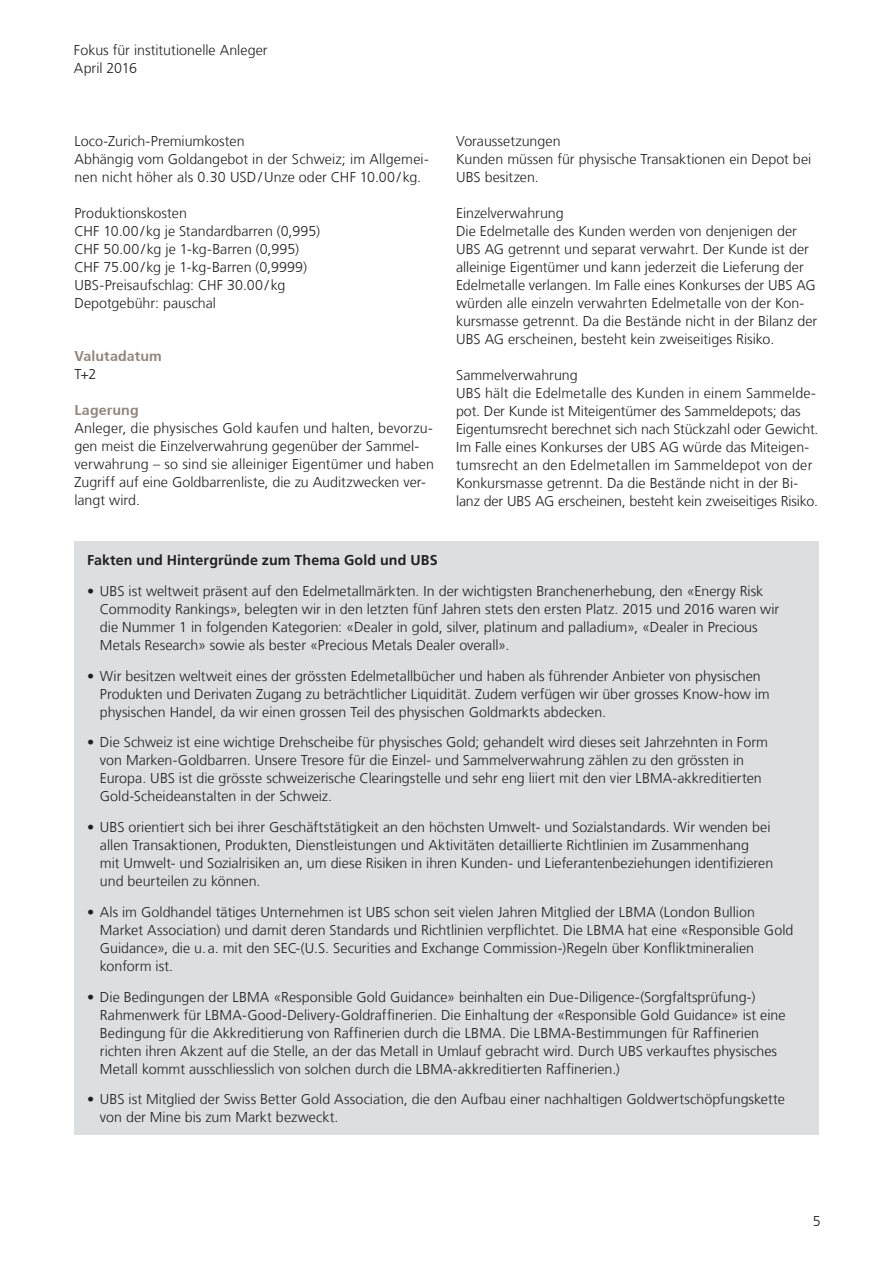
<style>
.page{position:relative;width:893px;height:1263px;background:#fff}
.page>*{position:absolute;margin:0;border:0;box-sizing:border-box;transform-origin:0 0}
.t1{font:300 14.25px/18px "Frutiger LT Com";color:#231f20}
.t2{font:700 14.25px "Frutiger LT Com";letter-spacing:.005em;color:#231f20}
.t3{font:300 14.25px "Frutiger 45";letter-spacing:.005em;color:#92857a}
</style>
<div class="page">
<div style="left:74px;top:542px;width:745px;height:593px;background:#dddee0"></div>
<p class="t1" style="left:74px;top:41px;width:195px">Fokus für institutionelle Anleger<br>April 2016</p>
<p class="t1" style="left:74px;top:132px;width:356px">Loco-Zurich-Premiumkosten<br>Abhängig vom Goldangebot in der Schweiz; im Allgemei&shy;nen nicht höher als 0.30 USD/Unze oder CHF 10.00/ kg.</p>
<p class="t1" style="left:74px;top:204px;width:247px">Produktionskosten<br>CHF 10.00/kg je Standardbarren (0,995)<br>CHF 50.00/kg je 1-kg-Barren (0,995)<br>CHF 75.00/kg je 1-kg-Barren (0,9999)<br>UBS-Preisaufschlag: CHF 30.00/ kg<br>Depotgebühr: pauschal</p>
<p class="t3" style="left:74px;top:348px;width:89px">Valutadatum</p>
<p class="t1" style="left:74px;top:365px;width:24px">T+2</p>
<p class="t3" style="left:74px;top:402px;width:66px">Lagerung</p>
<p class="t1" style="left:74px;top:419px;width:361px">Anleger, die physisches Gold kaufen und halten, bevorzu&shy;gen meist die Einzelverwahrung gegenüber der Sammel&shy;verwahrung – so sind sie alleiniger Eigentümer und haben Zugriff auf eine Goldbarrenliste, die zu Auditzwecken ver&shy;langt wird.</p>
<p class="t1" style="left:456px;top:132px;width:357px">Voraussetzungen<br>Kunden müssen für physische Transaktionen ein Depot bei<br>UBS besitzen.</p>
<p class="t1" style="left:456px;top:204px;width:363px">Einzelverwahrung<br>Die Edelmetalle des Kunden werden von denjenigen der UBS AG getrennt und separat verwahrt. Der Kunde ist der alleinige Eigentümer und kann jederzeit die Lieferung der Edelmetalle verlangen. Im Falle eines Konkurses der UBS AG würden alle einzeln verwahrten Edelmetalle von der Kon&shy;kursmasse getrennt. Da die Bestände nicht in der Bilanz der UBS AG erscheinen, besteht kein zweiseitiges Risiko.</p>
<p class="t1" style="left:456px;top:366px;width:364px">Sammelverwahrung<br>UBS hält die Edelmetalle des Kunden in einem Sammelde&shy;pot. Der Kunde ist Miteigentümer des Sammeldepots; das Eigentumsrecht berechnet sich nach Stückzahl oder Gewicht.<br>Im Falle eines Konkurses der UBS AG würde das Miteigen&shy;tumsrecht an den Edelmetallen im Sammeldepot von der Konkursmasse getrennt. Da die Bestände nicht in der Bi&shy;lanz der UBS AG erscheinen, besteht kein zweiseitiges Risiko.</p>
<p class="t2" style="left:87px;top:552px;width:352px">Fakten und Hintergründe zum Thema Gold und UBS</p>
<p class="t1" style="left:100px;top:582px;width:681px;text-indent:-13px">• UBS ist weltweit präsent auf den Edelmetallmärkten. In der wichtigsten Branchenerhebung, den «Energy Risk Commodity Rankings», belegten wir in den letzten fünf Jahren stets den ersten Platz. 2015 und 2016 waren wir die Nummer 1 in folgenden Kategorien: «Dealer in gold, silver, platinum and palladium», «Dealer in Precious Metals Research» sowie als bester «Precious Metals Dealer overall».</p>
<p class="t1" style="left:100px;top:667px;width:671px;text-indent:-13px">• Wir besitzen weltweit eines der grössten Edelmetallbücher und haben als führender Anbieter von physischen<br>Produkten und Derivaten Zugang zu beträchtlicher Liquidität. Zudem verfügen wir über grosses Know-how im physischen Handel, da wir einen grossen Teil des physischen Goldmarkts abdecken.</p>
<p class="t1" style="left:100px;top:734px;width:670px;text-indent:-13px">• Die Schweiz ist eine wichtige Drehscheibe für physisches Gold; gehandelt wird dieses seit Jahrzehnten in Form von Marken-Goldbarren. Unsere Tresore für die Einzel- und Sammelverwahrung zählen zu den grössten in Europa. UBS ist die grösste schweizerische Clearingstelle und sehr eng liiert mit den vier LBMA-akkreditierten Gold-Scheideanstalten in der Schweiz.</p>
<p class="t1" style="left:100px;top:818px;width:675px;text-indent:-13px">• UBS orientiert sich bei ihrer Geschäftstätigkeit an den höchsten Umwelt- und Sozialstandards. Wir wenden bei allen Transaktionen, Produkten, Dienstleistungen und Aktivitäten detaillierte Richtlinien im Zusammenhang<br>mit Umwelt- und Sozialrisiken an, um diese Risiken in ihren Kunden- und Lieferantenbeziehungen identifizieren und beurteilen zu können.</p>
<p class="t1" style="left:100px;top:903px;width:695px;text-indent:-13px">• Als im Goldhandel tätiges Unternehmen ist UBS schon seit vielen Jahren Mitglied der LBMA (London Bullion Market Association) und damit deren Standards und Richtlinien verpflichtet. Die LBMA hat eine «Responsible Gold Guidance», die u. a. mit den SEC-(U.S. Securities and Exchange Commission-)Regeln über Konfliktmineralien konform ist.</p>
<p class="t1" style="left:100px;top:988px;width:687px;text-indent:-13px">• Die Bedingungen der LBMA «Responsible Gold Guidance» beinhalten ein Due-Diligence-(Sorgfaltsprüfung-)<br>Rahmenwerk für LBMA-Good-Delivery-Goldraffinerien. Die Einhaltung der «Responsible Gold Guidance» ist eine Bedingung für die Akkreditierung von Raffinerien durch die LBMA. Die LBMA-Bestimmungen für Raffinerien richten ihren Akzent auf die Stelle, an der das Metall in Umlauf gebracht wird. Durch UBS verkauftes physisches Metall kommt ausschliesslich von solchen durch die LBMA-akkreditierten Raffinerien.)</p>
<p class="t1" style="left:100px;top:1090px;width:686px;text-indent:-13px">• UBS ist Mitglied der Swiss Better Gold Association, die den Aufbau einer nachhaltigen Goldwertschöpfungskette von der Mine bis zum Markt bezweckt.</p>
<p class="t1" style="left:813px;top:1212px;width:9px">5</p>
</div>
